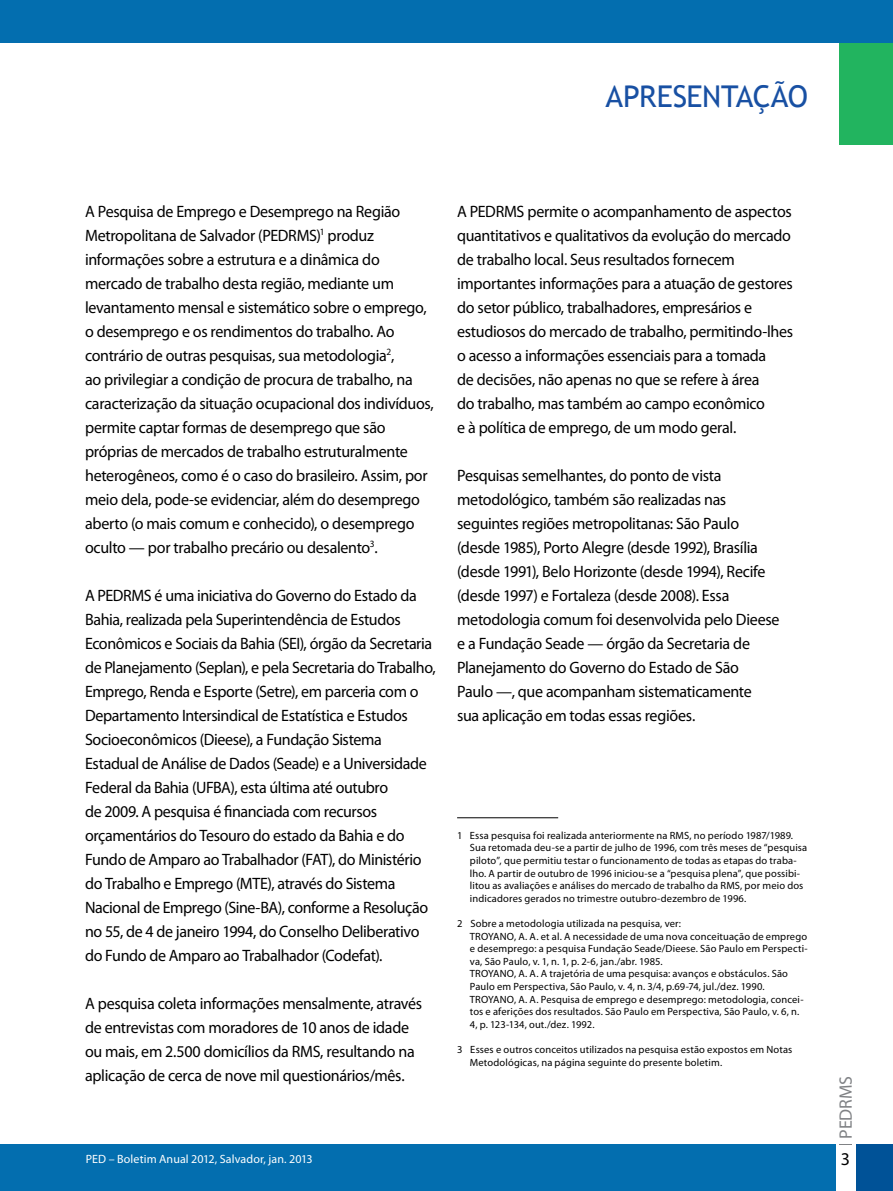
<style>
.page{position:relative;width:893px;height:1191px;background:#fff}
.page>*{position:absolute;margin:0;border:0;box-sizing:border-box;transform-origin:0 0}
.t1{font:30px "Trebuchet MS";letter-spacing:-.015em;color:#1850a3}
.t2{font:18px "Myriad Pro";letter-spacing:-.015em;color:#808285}
.t3{font:18px "Myriad Pro";color:#000}
.t4{font:16.5px/24px "Myriad Pro";letter-spacing:-.02em;color:#000}
.t5{font:12px "Myriad Pro";letter-spacing:.005em;color:#fff}
.t6{font:10.5px/12.6px "Myriad Pro";letter-spacing:.015em;color:#000}
</style>
<div class="page">
<div style="left:839px;top:0;width:54px;height:145px;background:#22b45f"></div>
<svg style="left:839px;top:1144px;width:13px;height:1px"></svg>
<div style="left:856px;top:1144px;width:37px;height:47px;background:#005297"></div>
<div style="left:0;top:1144px;width:835px;height:47px;background:#036eaf"></div>
<div style="left:0;top:0;width:893px;height:43px;background:#036eaf"></div>
<hr style="left:457px;top:817px;width:101px;height:1px;background:#000">
<h1 class="t1" style="left:606px;top:79px;width:204px">APRESENTAÇÃO</h1>
<p class="t4" style="left:85px;top:199px;width:350px">A Pesquisa de Emprego e Desemprego na Região Metropolitana de Salvador (PEDRMS)<sup>1</sup> produz informações sobre a estrutura e a dinâmica do mercado de trabalho desta região, mediante um levantamento mensal e sistemático sobre o emprego, o desemprego e os rendimentos do trabalho. Ao contrário de outras pesquisas, sua metodologia<sup>2</sup>,<br>ao privilegiar a condição de procura de trabalho, na caracterização da situação ocupacional dos indivíduos, permite captar formas de desemprego que são próprias de mercados de trabalho estruturalmente heterogêneos, como é o caso do brasileiro. Assim, por meio dela, pode-se evidenciar, além do desemprego aberto (o mais comum e conhecido), o desemprego oculto — por trabalho precário ou desalento<sup>3</sup>.</p>
<p class="t4" style="left:85px;top:583px;width:352px">A PEDRMS é uma iniciativa do Governo do Estado da Bahia, realizada pela Superintendência de Estudos Econômicos e Sociais da Bahia (SEI), órgão da Secretaria de Planejamento (Seplan), e pela Secretaria do Trabalho, Emprego, Renda e Esporte (Setre), em parceria com o Departamento Intersindical de Estatística e Estudos Socioeconômicos (Dieese), a Fundação Sistema Estadual de Análise de Dados (Seade) e a Universidade Federal da Bahia (UFBA), esta última até outubro<br>de 2009. A pesquisa é financiada com recursos orçamentários do Tesouro do estado da Bahia e do Fundo de Amparo ao Trabalhador (FAT), do Ministério do Trabalho e Emprego (MTE), através do Sistema Nacional de Emprego (Sine-BA), conforme a Resolução no 55, de 4 de janeiro 1994, do Conselho Deliberativo do Fundo de Amparo ao Trabalhador (Codefat).</p>
<p class="t4" style="left:85px;top:991px;width:339px">A pesquisa coleta informações mensalmente, através de entrevistas com moradores de 10 anos de idade ou mais, em 2.500 domicílios da RMS, resultando na aplicação de cerca de nove mil questionários/mês.</p>
<p class="t4" style="left:457px;top:199px;width:338px">A PEDRMS permite o acompanhamento de aspectos quantitativos e qualitativos da evolução do mercado de trabalho local. Seus resultados fornecem importantes informações para a atuação de gestores do setor público, trabalhadores, empresários e estudiosos do mercado de trabalho, permitindo-lhes o acesso a informações essenciais para a tomada<br>de decisões, não apenas no que se refere à área<br>do trabalho, mas também ao campo econômico<br>e à política de emprego, de um modo geral.</p>
<p class="t4" style="left:457px;top:463px;width:324px">Pesquisas semelhantes, do ponto de vista metodológico, também são realizadas nas seguintes regiões metropolitanas: São Paulo (desde 1985), Porto Alegre (desde 1992), Brasília (desde 1991), Belo Horizonte (desde 1994), Recife (desde 1997) e Fortaleza (desde 2008). Essa metodologia comum foi desenvolvida pelo Dieese e a Fundação Seade — órgão da Secretaria de Planejamento do Governo do Estado de São<br>Paulo —, que acompanham sistematicamente<br>sua aplicação em todas essas regiões.</p>
<p class="t6" style="left:470px;top:828px;width:339px;text-indent:-13px">1 Essa pesquisa foi realizada anteriormente na RMS, no período 1987/1989.<br>Sua retomada deu-se a partir de julho de 1996, com três meses de “pesquisa piloto”, que permitiu testar o funcionamento de todas as etapas do traba&shy;lho. A partir de outubro de 1996 iniciou-se a “pesquisa plena”, que possibi&shy;litou as avaliações e análises do mercado de trabalho da RMS, por meio dos indicadores gerados no trimestre outubro-dezembro de 1996.</p>
<p class="t6" style="left:470px;top:917px;width:339px;text-indent:-13px">2 Sobre a metodologia utilizada na pesquisa, ver:<br>TROYANO, A. A. et al. A necessidade de uma nova conceituação de emprego e desemprego: a pesquisa Fundação Seade/Dieese. São Paulo em Perspecti&shy;va, São Paulo, v. 1, n. 1, p. 2-6, jan./abr. 1985.<br>TROYANO, A. A. A trajetória de uma pesquisa: avanços e obstáculos. São Paulo em Perspectiva, São Paulo, v. 4, n. 3/4, p.69-74, jul./dez. 1990.<br>TROYANO, A. A. Pesquisa de emprego e desemprego: metodologia, concei&shy;tos e aferições dos resultados. São Paulo em Perspectiva, São Paulo, v. 6, n.<br>4, p. 123-134, out./dez. 1992.</p>
<p class="t6" style="left:470px;top:1043px;width:324px;text-indent:-13px">3 Esses e outros conceitos utilizados na pesquisa estão expostos em Notas<br>Metodológicas, na página seguinte do presente boletim.</p>
<p class="t5" style="left:86px;top:1151px;width:228px">PED – Boletim Anual 2012, Salvador, jan. 2013</p>
<p class="t2" style="left:835px;top:1138px;width:64px;rotate:-90deg">PEDRMS</p>
<p class="t3" style="left:841px;top:1147px;width:11px">3</p>
</div>
